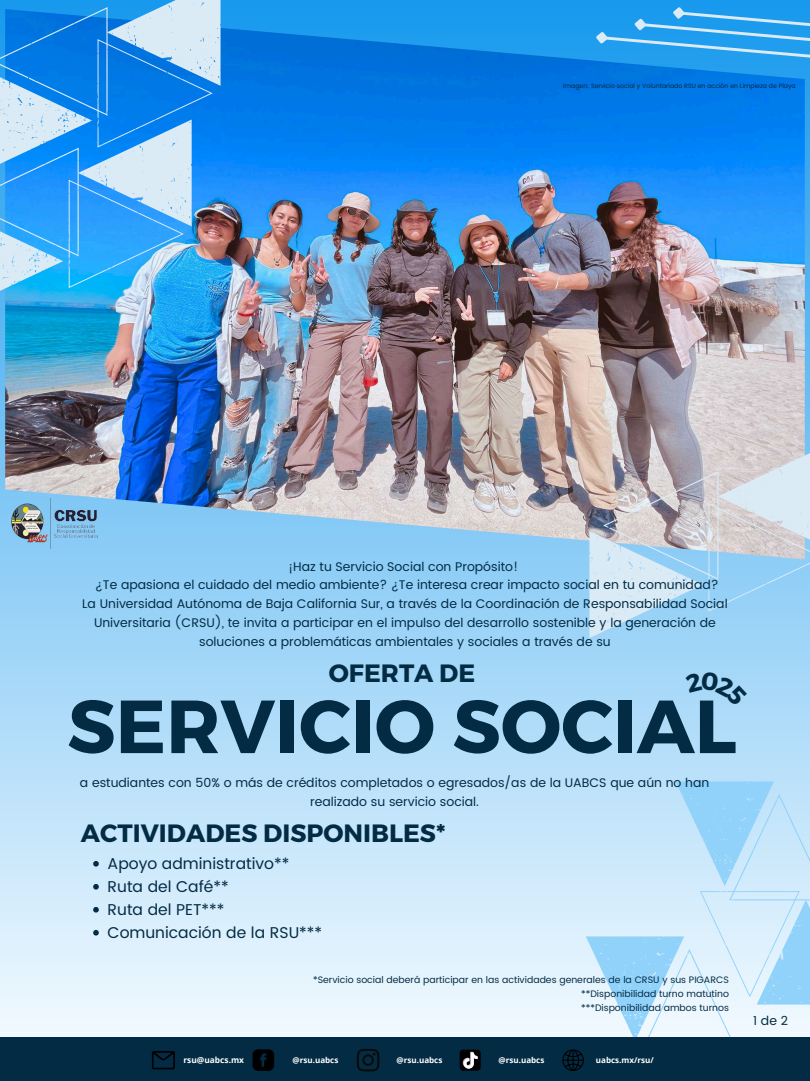
<style>
.page{position:relative;width:810px;height:1081px;background:#fff}
.page>*{position:absolute;margin:0;border:0;box-sizing:border-box;transform-origin:0 0}
.t1{font:700 75px "Montserrat";color:#032b44}
.t2{font:700 25px "Montserrat";color:#032b44}
.t3{font:15.62px/23px "Poppins";color:#032b44}
.t4{font:12.5px/18.8px "Poppins";color:#032b44;text-align:center}
.t5{font:9.38px/14.1px "Poppins";color:#032b44;text-align:justify}
.t6{font:700 8.38px "Open Sans";color:#fff}
.t7{font:700 8.06px "Open Sans";color:#fff}
.t8{font:6.25px "Poppins";color:#032b44}
</style>
<div class="page">
<div style="left:0;top:0;width:810px;height:1080px;background:linear-gradient(to bottom,#1799ed,#fbfdff)"></div>
<img style="left:5px;top:9px;width:800px;height:550px">
<svg style="left:589px;top:443px;width:221px;height:194px;background:#bacddd"></svg>
<svg style="left:0;top:0;width:220px;height:314px;background:#50aaef"></svg>
<svg style="left:593px;top:4px;width:217px;height:56px;background:#37a6ee"></svg>
<div style="left:0;top:1036px;width:810px;height:44px;background:#032b44"></div>
<svg style="left:357px;top:1049px;width:22px;height:21px"></svg>
<svg style="left:562px;top:781px;width:248px;height:290px"></svg>
<svg style="left:152px;top:1051px;width:23px;height:17px"></svg>
<svg style="left:253px;top:1049px;width:21px;height:21px"></svg>
<svg style="left:460px;top:1049px;width:21px;height:21px"></svg>
<svg style="left:93px;top:860px;width:6px;height:6px"></svg>
<svg style="left:93px;top:883px;width:6px;height:6px"></svg>
<svg style="left:93px;top:906px;width:6px;height:6px"></svg>
<svg style="left:93px;top:929px;width:6px;height:6px"></svg>
<img style="left:5px;top:498px;width:100px;height:53px">
<div style="left:685px;top:671px;width:63px;height:35px;background:#a9d9f8"></div>
<p class="t8" style="left:563px;top:83px;width:234px">Imagen: Servicio social y Voluntariado RSU en acción en Limpieza de Playa</p>
<p class="t4" style="left:82px;top:557px;width:647px">¡Haz tu Servicio Social con Propósito!<br>¿Te apasiona el cuidado del medio ambiente? ¿Te interesa crear impacto social en tu comunidad?<br>La Universidad Autónoma de Baja California Sur, a través de la Coordinación de Responsabilidad Social Universitaria (CRSU), te invita a participar en el impulso del desarrollo sostenible y la generación de soluciones a problemáticas ambientales y sociales a través de su</p>
<h2 class="t2" style="left:329px;top:656px;width:148px">OFERTA DE</h2>
<h1 class="t1" style="left:67px;top:677px;width:671px">SERVICIO SOCIAL</h1>
<p class="t4" style="left:80px;top:773px;width:631px">a estudiantes con 50% o más de créditos completados o egresados/as de la UABCS que aún no han realizado su servicio social.</p>
<h2 class="t2" style="left:81px;top:816px;width:366px">ACTIVIDADES DISPONIBLES*</h2>
<p class="t3" style="left:108px;top:852px;width:216px">Apoyo administrativo**<br>Ruta del Café**<br>Ruta del PET***<br>Comunicación de la RSU***</p>
<p class="t5" style="left:581px;top:971px;width:149px;text-indent:-268px">*Servicio social deberá participar en las actividades generales de la CRSU y sus PIGARCS **Disponibilidad turno matutino ***Disponibilidad ambos turnos</p>
<p class="t6" style="left:183px;top:1053px;width:62px">rsu@uabcs.mx</p>
<p class="t7" style="left:293px;top:1053px;width:47px">@rsu.uabcs</p>
<p class="t7" style="left:397px;top:1053px;width:47px">@rsu.uabcs</p>
<p class="t7" style="left:499px;top:1053px;width:47px">@rsu.uabcs</p>
<p class="t7" style="left:596px;top:1053px;width:59px">uabcs.mx/rsu/</p>
<p class="t4" style="left:753px;top:1011px;width:36px">1de2</p>
</div>
